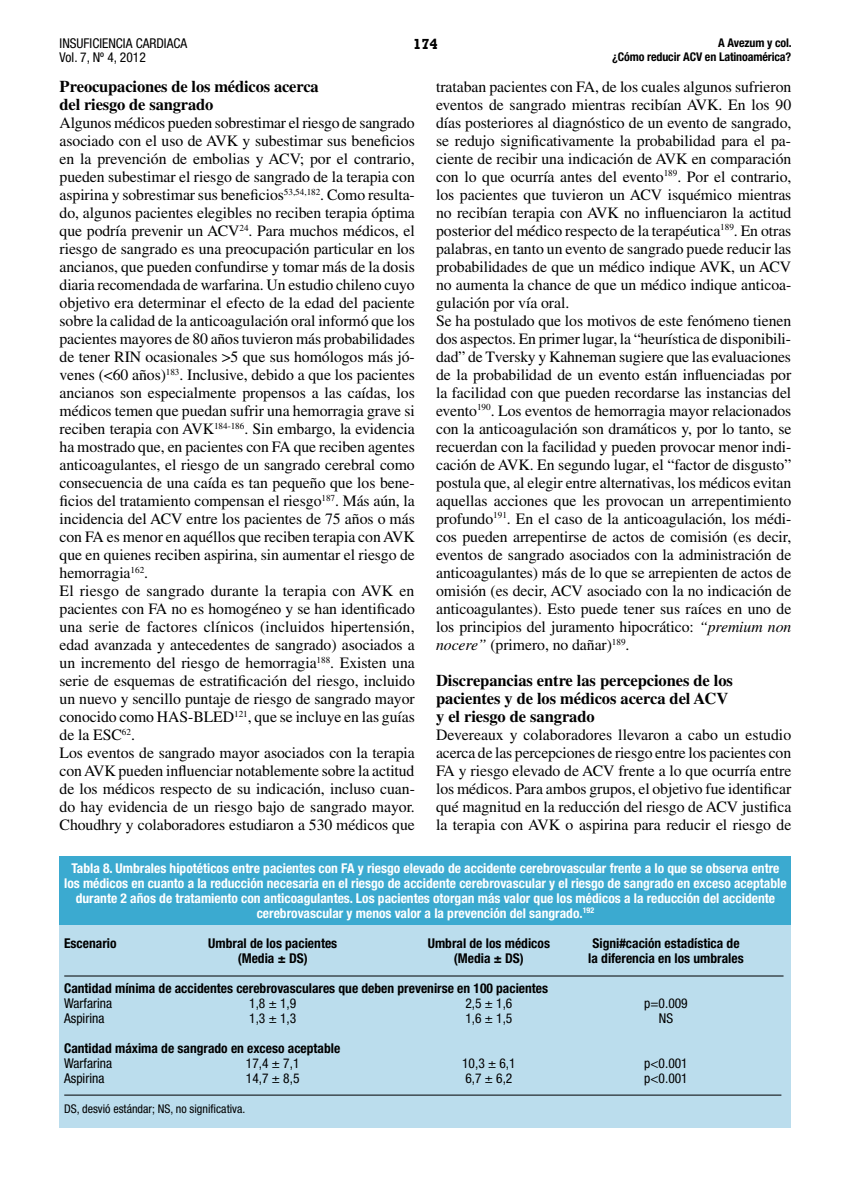
<style>
.page{position:relative;width:851px;height:1191px;background:#fff}
.page>*{position:absolute;margin:0;border:0;box-sizing:border-box;transform-origin:0 0}
.t1{font:700 16.5px/18px "Times LT Std";letter-spacing:-.005em;color:#000}
.t2{font:15.75px/18px "Times LT Std";letter-spacing:-.005em;color:#000}
.t3{font:700 15px "Rockwell";color:#000}
.t4{font:700 condensed 13.5px/15px "Helvetica Neue LT Std";color:#fff;text-align:center}
.t5{font:700 condensed 13.5px "Helvetica Neue LT Std";color:#000}
.t6{font:condensed 13.5px/14.4px "Helvetica Neue LT Std";color:#000}
.t7{font:700 condensed 12px/14.4px "Helvetica Neue LT Std";letter-spacing:-.01em;color:#000;text-align:right}
.t8{font:condensed 12px "Helvetica Neue LT Std";color:#000}
.s1{font-style:italic}
</style>
<div class="page">
<div style="left:60px;top:925px;width:730px;height:202px;background:#bbdded"></div>
<div style="left:60px;top:856px;width:730px;height:69px;background:#3baad0"></div>
<hr style="left:64px;top:975px;width:719px;height:1px;background:#000">
<hr style="left:64px;top:1094px;width:717px;height:1px;background:#000">
<p class="t6" style="left:60px;top:36px;width:129px">INSUFICIENCIA CARDIACA<br>Vol. 7, Nº 4, 2012</p>
<p class="t3" style="left:413px;top:34px;width:26px">174</p>
<p class="t7" style="left:612px;top:35px;width:181px">A Avezum y col.<br>¿Cómo reducir ACV en Latinoamérica?</p>
<p class="t1" style="left:60px;top:77px;width:261px">Preocupaciones de los médicos acerca del riesgo de sangrado</p>
<p class="t2" style="left:60px;top:114px;width:357px">Algunos médicos pueden sobrestimar el riesgo de sangrado asociado con el uso de AVK y subestimar sus beneficios en la prevención de embolias y ACV; por el contrario, pueden subestimar el riesgo de sangrado de la terapia con aspirina y sobrestimar sus beneficios<sup>53,54,182</sup>. Como resulta&shy;do, algunos pacientes elegibles no reciben terapia óptima que podría prevenir un ACV<sup>24</sup>. Para muchos médicos, el riesgo de sangrado es una preocupación particular en los ancianos, que pueden confundirse y tomar más de la dosis diaria recomendada de warfarina. Un estudio chileno cuyo objetivo era determinar el efecto de la edad del paciente sobre la calidad de la anticoagulación oral informó que los pacientes mayores de 80 años tuvieron más probabilidades de tener RIN ocasionales &gt;5 que sus homólogos más jó&shy;venes (&lt;60 años)<sup>183</sup>. Inclusive, debido a que los pacientes ancianos son especialmente propensos a las caídas, los médicos temen que puedan sufrir una hemorragia grave si reciben terapia con AVK<sup>184-186</sup>. Sin embargo, la evidencia ha mostrado que, en pacientes con FA que reciben agentes anticoagulantes, el riesgo de un sangrado cerebral como consecuencia de una caída es tan pequeño que los bene&shy;ficios del tratamiento compensan el riesgo<sup>187</sup>. Más aún, la incidencia del ACV entre los pacientes de 75 años o más con FA es menor en aquéllos que reciben terapia con AVK que en quienes reciben aspirina, sin aumentar el riesgo de hemorragia<sup>162</sup>.<br>El riesgo de sangrado durante la terapia con AVK en pacientes con FA no es homogéneo y se han identificado una serie de factores clínicos (incluidos hipertensión, edad avanzada y antecedentes de sangrado) asociados a un incremento del riesgo de hemorragia<sup>188</sup>. Existen una serie de esquemas de estratificación del riesgo, incluido un nuevo y sencillo puntaje de riesgo de sangrado mayor conocido como HAS-BLED<sup>121</sup>, que se incluye en las guías de la ESC<sup>62</sup>.<br>Los eventos de sangrado mayor asociados con la terapia con AVK pueden influenciar notablemente sobre la actitud de los médicos respecto de su indicación, incluso cuan&shy;do hay evidencia de un riesgo bajo de sangrado mayor.<br>Choudhry y colaboradores estudiaron a 530 médicos que</p>
<p class="t2" style="left:436px;top:77px;width:357px">trataban pacientes con FA, de los cuales algunos sufrieron eventos de sangrado mientras recibían AVK. En los 90 días posteriores al diagnóstico de un evento de sangrado, se redujo significativamente la probabilidad para el pa&shy;ciente de recibir una indicación de AVK en comparación con lo que ocurría antes del evento<sup>189</sup>. Por el contrario, los pacientes que tuvieron un ACV isquémico mientras no recibían terapia con AVK no influenciaron la actitud posterior del médico respecto de la terapéutica<sup>189</sup>. En otras palabras, en tanto un evento de sangrado puede reducir las probabilidades de que un médico indique AVK, un ACV no aumenta la chance de que un médico indique anticoa&shy;gulación por vía oral.<br>Se ha postulado que los motivos de este fenómeno tienen dos aspectos. En primer lugar, la “heurística de disponibili&shy;dad” de Tversky y Kahneman sugiere que las evaluaciones de la probabilidad de un evento están influenciadas por la facilidad con que pueden recordarse las instancias del evento<sup>190</sup>. Los eventos de hemorragia mayor relacionados con la anticoagulación son dramáticos y, por lo tanto, se recuerdan con la facilidad y pueden provocar menor indi&shy;cación de AVK. En segundo lugar, el “factor de disgusto” postula que, al elegir entre alternativas, los médicos evitan aquellas acciones que les provocan un arrepentimiento profundo<sup>191</sup>. En el caso de la anticoagulación, los médi&shy;cos pueden arrepentirse de actos de comisión (es decir, eventos de sangrado asociados con la administración de anticoagulantes) más de lo que se arrepienten de actos de omisión (es decir, ACV asociado con la no indicación de anticoagulantes). Esto puede tener sus raíces en uno de los principios del juramento hipocrático: <span class="s1">“premium non nocere”</span> (primero, no dañar)<sup>189</sup>.</p>
<p class="t1" style="left:436px;top:671px;width:298px">Discrepancias entre las percepciones de los pacientes y de los médicos acerca del ACV y el riesgo de sangrado</p>
<p class="t2" style="left:436px;top:725px;width:357px;text-align:justify">Devereaux y colaboradores llevaron a cabo un estudio acerca de las percepciones de riesgo entre los pacientes con FA y riesgo elevado de ACV frente a lo que ocurría entre los médicos. Para ambos grupos, el objetivo fue identificar qué magnitud en la reducción del riesgo de ACV justifica la terapia con AVK o aspirina para reducir el riesgo de</p>
<p class="t4" style="left:64px;top:860px;width:724px">Tabla 8. Umbrales hipotéticos entre pacientes con FA y riesgo elevado de accidente cerebrovascular frente a lo que se observa entre los médicos en cuanto a la reducción necesaria en el riesgo de accidente cerebrovascular y el riesgo de sangrado en exceso aceptable durante 2 años de tratamiento con anticoagulantes. Los pacientes otorgan más valor que los médicos a la reducción del accidente cerebrovascular y menos valor a la prevención del sangrado.<sup>192</sup></p>
<p class="t5" style="left:64px;top:934px;width:54px">Escenario</p>
<p class="t5" style="left:208px;top:934px;width:130px">Umbral de los pacientes</p>
<p class="t5" style="left:428px;top:934px;width:124px">Umbral de los médicos</p>
<p class="t5" style="left:592px;top:934px;width:149px">Signi#cación estadística de</p>
<p class="t5" style="left:238px;top:949px;width:72px">(Media ± DS)</p>
<p class="t5" style="left:454px;top:949px;width:72px">(Media ± DS)</p>
<p class="t5" style="left:588px;top:949px;width:157px">la diferencia en los umbrales</p>
<p class="t5" style="left:64px;top:979px;width:485px">Cantidad mínima de accidentes cerebrovasculares que deben prevenirse en 100 pacientes</p>
<p class="t6" style="left:64px;top:995px;width:49px">Warfarina</p>
<p class="t6" style="left:249px;top:995px;width:48px">1,8 ± 1,9</p>
<p class="t6" style="left:465px;top:995px;width:48px">2,5 ± 1,6</p>
<p class="t6" style="left:644px;top:995px;width:45px">p=0.009</p>
<p class="t6" style="left:64px;top:1010px;width:42px">Aspirina</p>
<p class="t6" style="left:249px;top:1010px;width:48px">1,3 ± 1,3</p>
<p class="t6" style="left:465px;top:1010px;width:48px">1,6 ± 1,5</p>
<p class="t6" style="left:658px;top:1010px;width:16px">NS</p>
<p class="t5" style="left:64px;top:1039px;width:278px">Cantidad máxima de sangrado en exceso aceptable</p>
<p class="t6" style="left:64px;top:1055px;width:49px">Warfarina</p>
<p class="t6" style="left:246px;top:1055px;width:55px">17,4 ± 7,1</p>
<p class="t6" style="left:462px;top:1055px;width:55px">10,3 ± 6,1</p>
<p class="t6" style="left:644px;top:1055px;width:45px">p&lt;0.001</p>
<p class="t6" style="left:64px;top:1070px;width:42px">Aspirina</p>
<p class="t6" style="left:246px;top:1070px;width:55px">14,7 ± 8,5</p>
<p class="t6" style="left:465px;top:1070px;width:48px">6,7 ± 6,2</p>
<p class="t6" style="left:644px;top:1070px;width:45px">p&lt;0.001</p>
<p class="t8" style="left:64px;top:1101px;width:183px">DS, desvió estándar; NS, no significativa.</p>
</div>
